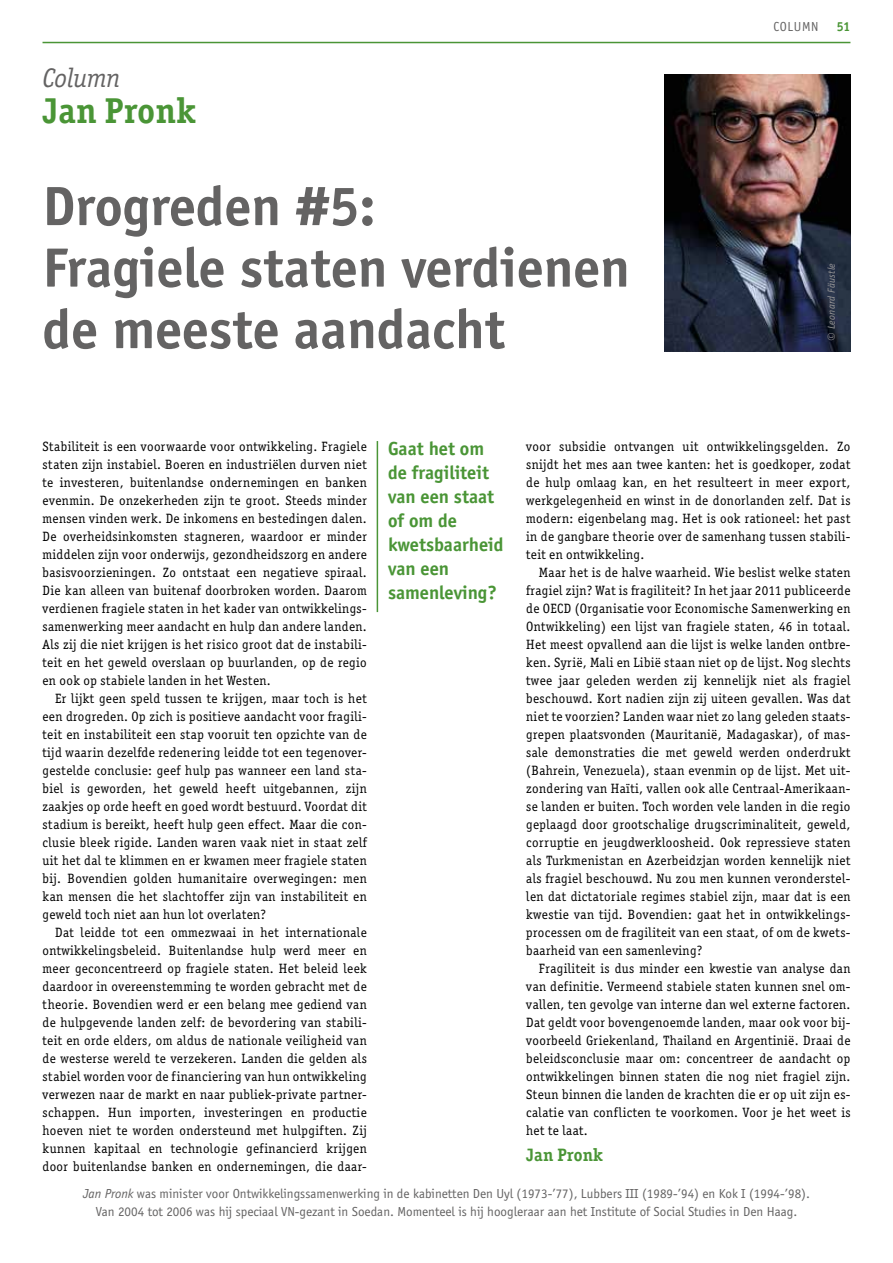
<style>
.page{position:relative;width:893px;height:1263px;background:#fff}
.page>*{position:absolute;margin:0;border:0;box-sizing:border-box;transform-origin:0 0}
.t1{font:700 57px/61.5px "Officina Sans EF";color:#646363}
.t2{font:700 36px "Officina Ser ITC Std";letter-spacing:.01em;color:#4a9536}
.t3{font:italic 27px "Officina Ser ITC Std";color:#646363}
.t4{font:700 19.5px/24px "Officina Sans EF";color:#4a9536}
.t5{font:700 18px "Officina Ser ITC Std";letter-spacing:.01em;color:#4a9536}
.t6{font:13.5px/18px "Officina Ser ITC Std";letter-spacing:.03em;color:#000;text-align:justify}
.t7{font:13.5px/18px "Officina Sans EF";color:#646363;text-align:center}
.t8{font:700 13.5px "Officina Sans EF";color:#4a9536}
.t9{font:italic 10.5px "Officina Sans EF";letter-spacing:.025em;color:#989797}
.s1{font-style:italic}
</style>
<div class="page">
<hr style="left:43px;top:42px;width:807px;height:1px;background:#4a9536">
<hr style="left:377px;top:441px;width:1px;height:171px;background:#4a9536">
<img style="left:664px;top:75px;width:186px;height:276px">
<h3 class="t3" style="left:43px;top:63px;width:79px">Column</h3>
<h2 class="t2" style="left:43px;top:89px;width:155px">Jan Pronk</h2>
<h1 class="t1" style="left:43px;top:175px;width:589px">Drogreden #5:<br>Fragiele staten verdienen de meeste aandacht</h1>
<p class="t7" style="left:773px;top:17px;width:47px">COLUMN</p>
<p class="t8" style="left:837px;top:18px;width:15px">51</p>
<p class="t9" style="left:826px;top:341px;width:79px;rotate:-90deg">© Leonard Fäustle</p>
<p class="t6" style="left:43px;top:437px;width:326px">Stabiliteit is een voorwaarde voor ontwikkeling. Fragiele staten zijn instabiel. Boeren en industriëlen durven niet te investeren, buitenlandse ondernemingen en banken evenmin. De onzekerheden zijn te groot. Steeds minder mensen vinden werk. De inkomens en bestedingen dalen.<br>De overheidsinkomsten stagneren, waardoor er minder middelen zijn voor onderwijs, gezondheidszorg en andere basisvoorzieningen. Zo ontstaat een negatieve spiraal.<br>Die kan alleen van buitenaf doorbroken worden. Daarom verdienen fragiele staten in het kader van ontwikkelings&shy;samenwerking meer aandacht en hulp dan andere landen.<br>Als zij die niet krijgen is het risico groot dat de instabili&shy;teit en het geweld overslaan op buurlanden, op de regio en ook op stabiele landen in het Westen.</p>
<p class="t6" style="left:43px;top:689px;width:326px;text-indent:13px">Er lijkt geen speld tussen te krijgen, maar toch is het een drogreden. Op zich is positieve aandacht voor fragili&shy;teit en instabiliteit een stap vooruit ten opzichte van de tijd waarin dezelfde redenering leidde tot een tegenover&shy;gestelde conclusie: geef hulp pas wanneer een land sta&shy;biel is geworden, het geweld heeft uitgebannen, zijn zaakjes op orde heeft en goed wordt bestuurd. Voordat dit stadium is bereikt, heeft hulp geen effect. Maar die con&shy;clusie bleek rigide. Landen waren vaak niet in staat zelf uit het dal te klimmen en er kwamen meer fragiele staten bij. Bovendien golden humanitaire overwegingen: men kan mensen die het slachtoffer zijn van instabiliteit en geweld toch niet aan hun lot overlaten?</p>
<p class="t6" style="left:43px;top:923px;width:326px;text-indent:13px">Dat leidde tot een ommezwaai in het internationale ontwikkelingsbeleid. Buitenlandse hulp werd meer en meer geconcentreerd op fragiele staten. Het beleid leek daardoor in overeenstemming te worden gebracht met de theorie. Bovendien werd er een belang mee gediend van de hulpgevende landen zelf: de bevordering van stabili&shy;teit en orde elders, om aldus de nationale veiligheid van de westerse wereld te verzekeren. Landen die gelden als stabiel worden voor de financiering van hun ontwikkeling verwezen naar de markt en naar publiek-private partner&shy;schappen. Hun importen, investeringen en productie hoeven niet te worden ondersteund met hulpgiften. Zij kunnen kapitaal en technologie gefinancierd krijgen door buitenlandse banken en ondernemingen, die daar-</p>
<h3 class="t4" style="left:388px;top:436px;width:117px">Gaat het om de fragiliteit van een staat of om de kwetsbaarheid van een samenleving?</h3>
<p class="t6" style="left:526px;top:437px;width:326px">voor subsidie ontvangen uit ontwikkelingsgelden. Zo snijdt het mes aan twee kanten: het is goedkoper, zodat de hulp omlaag kan, en het resulteert in meer export, werkgelegenheid en winst in de donorlanden zelf. Dat is modern: eigenbelang mag. Het is ook rationeel: het past in de gangbare theorie over de samenhang tussen stabili&shy;teit en ontwikkeling.</p>
<p class="t6" style="left:526px;top:563px;width:326px;text-indent:13px">Maar het is de halve waarheid. Wie beslist welke staten fragiel zijn? Wat is fragiliteit? In het jaar 2011 publiceerde de OECD (Organisatie voor Economische Samenwerking en Ontwikkeling) een lijst van fragiele staten, 46 in totaal.<br>Het meest opvallend aan die lijst is welke landen ontbre&shy;ken. Syrië, Mali en Libië staan niet op de lijst. Nog slechts twee jaar geleden werden zij kennelijk niet als fragiel beschouwd. Kort nadien zijn zij uiteen gevallen. Was dat niet te voorzien? Landen waar niet zo lang geleden staats&shy;grepen plaatsvonden (Mauritanië, Madagaskar), of mas&shy;sale demonstraties die met geweld werden onderdrukt (Bahrein, Venezuela), staan evenmin op de lijst. Met uit&shy;zondering van Haïti, vallen ook alle Centraal-Amerikaan&shy;se landen er buiten. Toch worden vele landen in die regio geplaagd door grootschalige drugscriminaliteit, geweld, corruptie en jeugdwerkloosheid. Ook repressieve staten als Turkmenistan en Azerbeidzjan worden kennelijk niet als fragiel beschouwd. Nu zou men kunnen veronderstel&shy;len dat dictatoriale regimes stabiel zijn, maar dat is een kwestie van tijd. Bovendien: gaat het in ontwikkelings&shy;processen om de fragiliteit van een staat, of om de kwets&shy;baarheid van een samenleving?</p>
<p class="t6" style="left:526px;top:959px;width:326px;text-indent:13px">Fragiliteit is dus minder een kwestie van analyse dan van definitie. Vermeend stabiele staten kunnen snel om&shy;vallen, ten gevolge van interne dan wel externe factoren.<br>Dat geldt voor bovengenoemde landen, maar ook voor bij&shy;voorbeeld Griekenland, Thailand en Argentinië. Draai de beleidsconclusie maar om: concentreer de aandacht op ontwikkelingen binnen staten die nog niet fragiel zijn.<br>Steun binnen die landen de krachten die er op uit zijn es&shy;calatie van conflicten te voorkomen. Voor je het weet is het te laat.</p>
<h3 class="t5" style="left:526px;top:1144px;width:78px">Jan Pronk</h3>
<p class="t7" style="left:83px;top:1184px;width:728px"><span class="s1">Jan Pronk</span> was minister voor Ontwikkelingssamenwerking in de kabinetten Den Uyl (1973-’77), Lubbers III (1989-’94) en Kok I (1994-’98).<br>Van 2004 tot 2006 was hij speciaal VN-gezant in Soedan. Momenteel is hij hoogleraar aan het Institute of Social Studies in Den Haag.</p>
</div>
